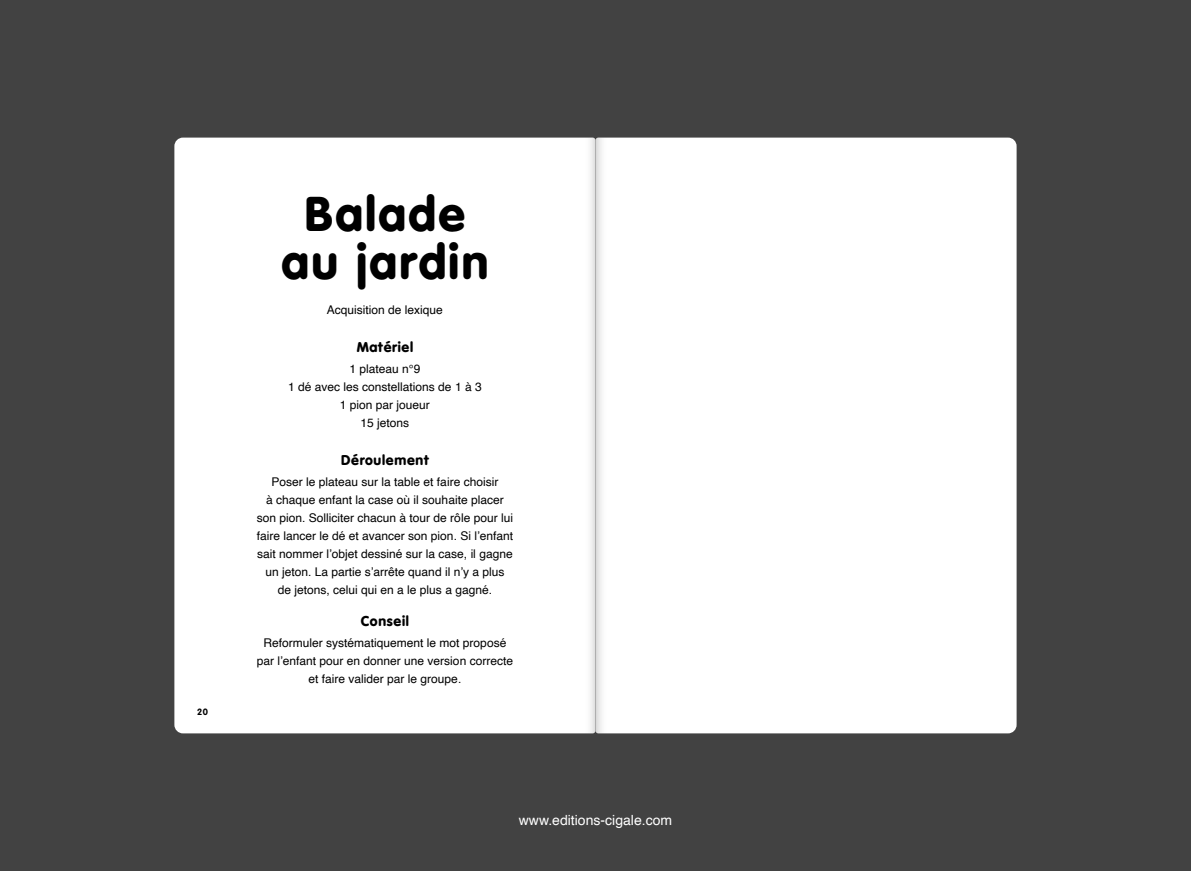
<style>
.page{position:relative;width:1191px;height:871px;background:#fff}
.page>*{position:absolute;margin:0;border:0;box-sizing:border-box;transform-origin:0 0}
.t1{font:900 48px/48px "VAG Rounded Std";letter-spacing:.05em;color:#000;text-align:center}
.t2{font:900 14px "VAG Rounded Std";letter-spacing:.05em;color:#000}
.t3{font:14px "Helvetica";color:#fff}
.t4{font:12px/18px "Helvetica";color:#000;text-align:center}
.t5{font:700 9px "VAG Rounded Std";color:#000}
</style>
<div class="page">
<div style="left:0;top:0;width:1191px;height:870px;background:#424242"></div>
<div style="left:174px;top:137px;width:421px;height:596px;background:#fff"></div>
<div style="left:595px;top:137px;width:421px;height:596px;background:#fff"></div>
<p class="t5" style="left:197px;top:706px;width:12px">20</p>
<h1 class="t1" style="left:281px;top:192px;width:208px">Balade au jardin</h1>
<p class="t4" style="left:327px;top:301px;width:118px">Acquisition de lexique</p>
<p class="t2" style="left:357px;top:339px;width:58px">Matériel</p>
<p class="t4" style="left:288px;top:360px;width:195px">1 plateau n°9<br>1 dé avec les constellations de 1 à 3<br>1 pion par joueur<br>15 jetons</p>
<p class="t2" style="left:341px;top:451px;width:89px">Déroulement</p>
<p class="t4" style="left:257px;top:473px;width:258px">Poser le plateau sur la table et faire choisir<br>à chaque enfant la case où il souhaite placer son pion. Solliciter chacun à tour de rôle pour lui faire lancer le dé et avancer son pion. Si l’enfant sait nommer l’objet dessiné sur la case, il gagne un jeton. La partie s’arrête quand il n’y a plus<br>de jetons, celui qui en a le plus a gagné.</p>
<p class="t2" style="left:361px;top:612px;width:50px">Conseil</p>
<p class="t4" style="left:257px;top:634px;width:258px">Reformuler systématiquement le mot proposé par l’enfant pour en donner une version correcte et faire valider par le groupe.</p>
<p class="t3" style="left:519px;top:809px;width:155px">www.editions-cigale.com</p>
</div>
